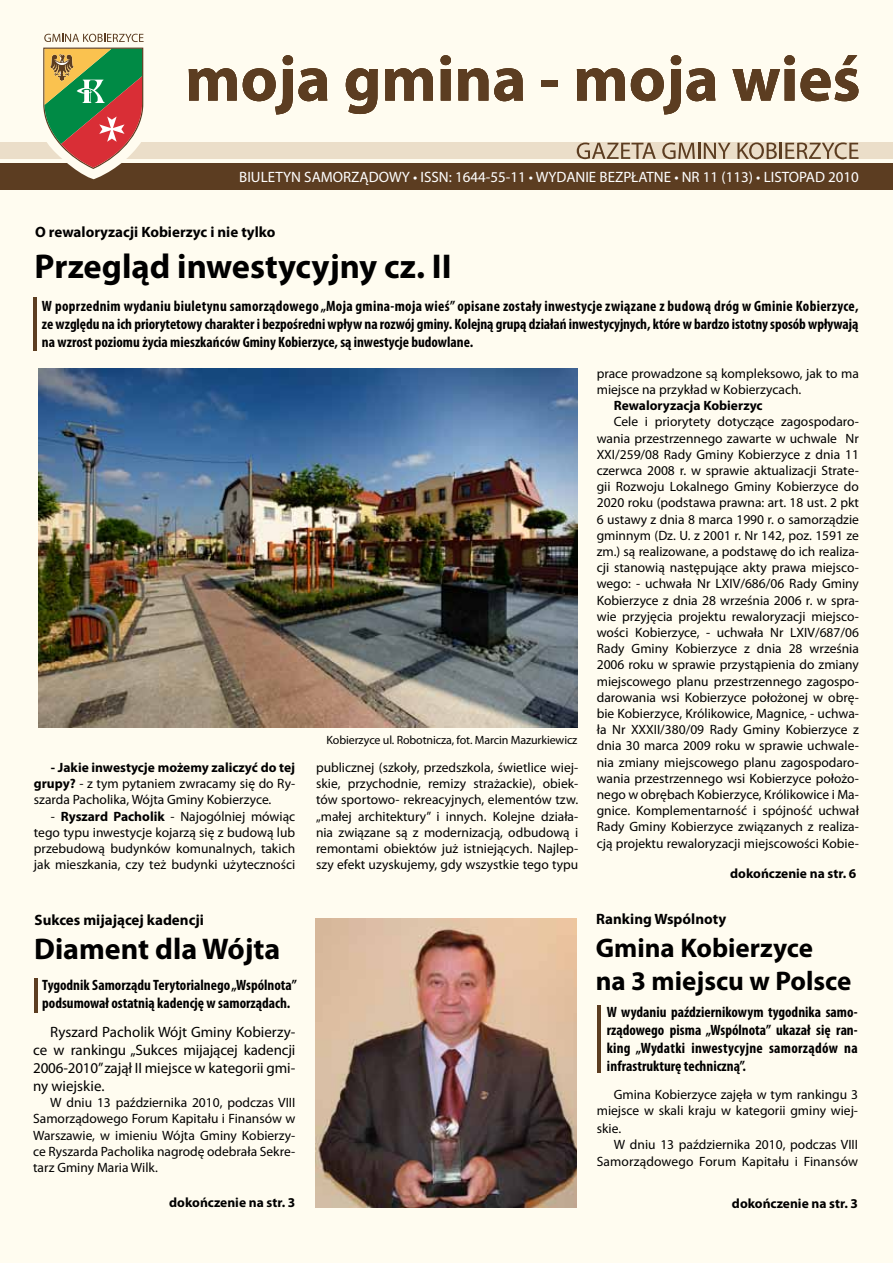
<style>
.page{position:relative;width:893px;height:1263px;background:#fffcf0}
.page>*{position:absolute;margin:0;border:0;box-sizing:border-box;transform-origin:0 0}
.t1{font:700 34.5px "Myriad Pro";color:#000}
.t2{font:700 30px "Myriad Pro";color:#000}
.t3{font:700 27px/32.4px "Myriad Pro";color:#000}
.t4{font:700 condensed 15px/18px "Myriad Pro";color:#000;text-align:justify}
.t5{font:15px "Myriad Pro";color:#fff}
.t6{font:15px/18px "Myriad Pro";color:#000;text-align:justify}
.t7{font:700 15px "Myriad Pro";color:#000}
.t8{font:13.5px/16.2px "Myriad Pro";color:#000;text-align:justify}
.t9{font:700 13.5px "Myriad Pro";color:#000}
.t10{font:12px "Myriad Pro";letter-spacing:-.01em;color:#000}
.s1{font-weight:700}
</style>
<div class="page">
<div style="left:0;top:163px;width:893px;height:26px;background:#5c3d21"></div>
<div style="left:0;top:142px;width:893px;height:17px;background:#ebdec9"></div>
<svg style="left:189px;top:68px;width:48px;height:33px"></svg>
<svg style="left:243px;top:55px;width:84px;height:59px"></svg>
<svg style="left:346px;top:68px;width:32px;height:46px"></svg>
<svg style="left:385px;top:68px;width:48px;height:33px"></svg>
<svg style="left:440px;top:55px;width:11px;height:46px"></svg>
<svg style="left:458px;top:68px;width:30px;height:33px"></svg>
<svg style="left:494px;top:68px;width:29px;height:33px"></svg>
<div style="left:541px;top:80px;width:17px;height:7px;background:#5c3d21"></div>
<svg style="left:577px;top:68px;width:48px;height:33px"></svg>
<svg style="left:631px;top:55px;width:84px;height:59px"></svg>
<svg style="left:732px;top:55px;width:126px;height:46px"></svg>
<svg style="left:577px;top:143px;width:79px;height:16px"></svg>
<svg style="left:662px;top:143px;width:68px;height:16px"></svg>
<svg style="left:737px;top:142px;width:121px;height:17px"></svg>
<svg style="left:43px;top:33px;width:101px;height:146px"></svg>
<hr style="left:35px;top:978px;width:3px;height:35px;background:#5c3d21">
<hr style="left:597px;top:1006px;width:3px;height:67px;background:#5c3d21">
<hr style="left:34px;top:297px;width:3px;height:54px;background:#5c3d21">
<img style="left:38px;top:369px;width:540px;height:358px">
<img style="left:316px;top:919px;width:261px;height:289px">
<p class="t5" style="left:239px;top:168px;width:621px">BIULETYN SAMORZĄDOWY • ISSN: 1644-55-11 • WYDANIE BEZPŁATNE • NR 11 (113) • LISTOPAD 10</p>
<p class="t5" style="left:251px;top:168px;width:609px">BIULETYN SAMORZĄDOWY • ISSN: 1644-55-11 • WYDANIE BEZPŁATNE • NR 6 (96) • CZERWIEC 2009</p>
<p class="t7" style="left:35px;top:222px;width:242px">O rewaloryzacji Kobierzyc i nie tylko</p>
<h1 class="t1" style="left:35px;top:244px;width:418px">Przegląd inwestycyjny cz. II</h1>
<p class="t4" style="left:42px;top:297px;width:818px">W poprzednim wydaniu biuletynu samorządowego „Moja gmina-moja wieś” opisane zostały inwestycje związane z budową dróg w Gminie Kobierzyce, ze względu na ich priorytetowy charakter i bezpośredni wpływ na rozwój gminy. Kolejną grupą działań inwestycyjnych, które w bardzo istotny sposób wpływają na wzrost poziomu życia mieszkańców Gminy Kobierzyce, są inwestycje budowlane.</p>
<p class="t8" style="left:34px;top:759px;width:263px;text-indent:17px"><span class="s1">- Jakie inwestycje możemy zaliczyć do tej grupy?</span> - z tym pytaniem zwracamy się do Ry&shy;szarda Pacholika, Wójta Gminy Kobierzyce.</p>
<p class="t8" style="left:34px;top:808px;width:263px;text-indent:17px">- <span class="s1">Ryszard Pacholik</span> - Najogólniej mówiąc tego typu inwestycje kojarzą się z budową lub przebudową budynków komunalnych, takich jak mieszkania, czy też budynki użyteczności</p>
<p class="t10" style="left:327px;top:732px;width:252px">Kobierzyce ul. Robotnicza, fot. Marcin Mazurkiewicz</p>
<p class="t8" style="left:316px;top:759px;width:264px">publicznej (szkoły, przedszkola, świetlice wiej&shy;skie, przychodnie, remizy strażackie), obiek&shy;tów sportowo- rekreacyjnych, elementów tzw. „małej architektury” i innych. Kolejne działa&shy;nia związane są z modernizacją, odbudową i remontami obiektów już istniejących. Najlep&shy;szy efekt uzyskujemy, gdy wszystkie tego typu</p>
<p class="t8" style="left:597px;top:365px;width:264px">prace prowadzone są kompleksowo, jak to ma miejsce na przykład w Kobierzycach.</p>
<p class="t9" style="left:614px;top:397px;width:150px">Rewaloryzacja Kobierzyc</p>
<p class="t8" style="left:597px;top:413px;width:264px;text-indent:17px">Cele i priorytety dotyczące zagospodaro&shy;wania przestrzennego zawarte w uchwale Nr XXI/259/08 Rady Gminy Kobierzyce z dnia 11 czerwca 2008 r. w sprawie aktualizacji Strate&shy;gii Rozwoju Lokalnego Gminy Kobierzyce do 2020 roku (podstawa prawna: art. 18 ust. 2 pkt 6 ustawy z dnia 8 marca 1990 r. o samorządzie gminnym (Dz. U. z 2001 r. Nr 142, poz. 1591 ze zm.) są realizowane, a podstawę do ich realiza&shy;cji stanowią następujące akty prawa miejsco&shy;wego: - uchwała Nr LXIV/686/06 Rady Gminy Kobierzyce z dnia 28 września 2006 r. w spra&shy;wie przyjęcia projektu rewaloryzacji miejsco&shy;wości Kobierzyce, - uchwała Nr LXIV/687/06<br>Rady Gminy Kobierzyce z dnia 28 września 2006 roku w sprawie przystąpienia do zmiany miejscowego planu przestrzennego zagospo&shy;darowania wsi Kobierzyce położonej w obrę&shy;bie Kobierzyce, Królikowice, Magnice, - uchwa&shy;ła Nr XXXII/380/09 Rady Gminy Kobierzyce z dnia 30 marca 2009 roku w sprawie uchwale&shy;nia zmiany miejscowego planu zagospodaro&shy;wania przestrzennego wsi Kobierzyce położo&shy;nego w obrębach Kobierzyce, Królikowice i Ma&shy;gnice. Komplementarność i spójność uchwał Rady Gminy Kobierzyce związanych z realiza&shy;cją projektu rewaloryzacji miejscowości Kobie-</p>
<p class="t9" style="left:730px;top:864px;width:128px">dokończenie na str. 6</p>
<p class="t7" style="left:35px;top:910px;width:171px">Sukces mijającej kadencji</p>
<p class="t7" style="left:596px;top:909px;width:132px">Ranking Wspólnoty</p>
<h2 class="t2" style="left:34px;top:929px;width:248px">Diament dla Wójta</h2>
<h3 class="t3" style="left:596px;top:931px;width:257px">Gmina Kobierzyce<br>na 3 miejscu w Polsce</h3>
<p class="t4" style="left:42px;top:976px;width:256px">Tygodnik Samorządu Terytorialnego „Wspólnota” podsumował ostatnią kadencję w samorządach.</p>
<p class="t4" style="left:607px;top:1003px;width:253px">W wydaniu październikowym tygodnika samo&shy;rządowego pisma „Wspólnota” ukazał się ran&shy;king „Wydatki inwestycyjne samorządów na infrastrukturę techniczną”.</p>
<p class="t6" style="left:33px;top:1023px;width:264px;text-indent:17px">Ryszard Pacholik Wójt Gminy Kobierzy&shy;ce w rankingu „Sukces mijającej kadencji 2006-2010” zajął II miejsce w kategorii gmi&shy;ny wiejskie.</p>
<p class="t8" style="left:33px;top:1094px;width:264px;text-indent:17px">W dniu 13 października 2010, podczas VIII Samorządowego Forum Kapitału i Finansów w Warszawie, w imieniu Wójta Gminy Kobierzy&shy;ce Ryszarda Pacholika nagrodę odebrała Sekre&shy;tarz Gminy Maria Wilk.</p>
<p class="t8" style="left:597px;top:1086px;width:263px;text-align:right">Gmina Kobierzyce zajęła w tym rankingu 3 miejsce w skali kraju w kategorii gminy wiej-</p>
<p class="t8" style="left:597px;top:1120px;width:26px">skie.</p>
<p class="t8" style="left:614px;top:1136px;width:246px">W dniu 13 października 2010, podczas VIII</p>
<p class="t8" style="left:597px;top:1153px;width:263px">Samorządowego Forum Kapitału i Finansów</p>
<p class="t9" style="left:169px;top:1193px;width:128px">dokończenie na str. 3</p>
<p class="t9" style="left:732px;top:1194px;width:128px">dokończenie na str. 3</p>
</div>
